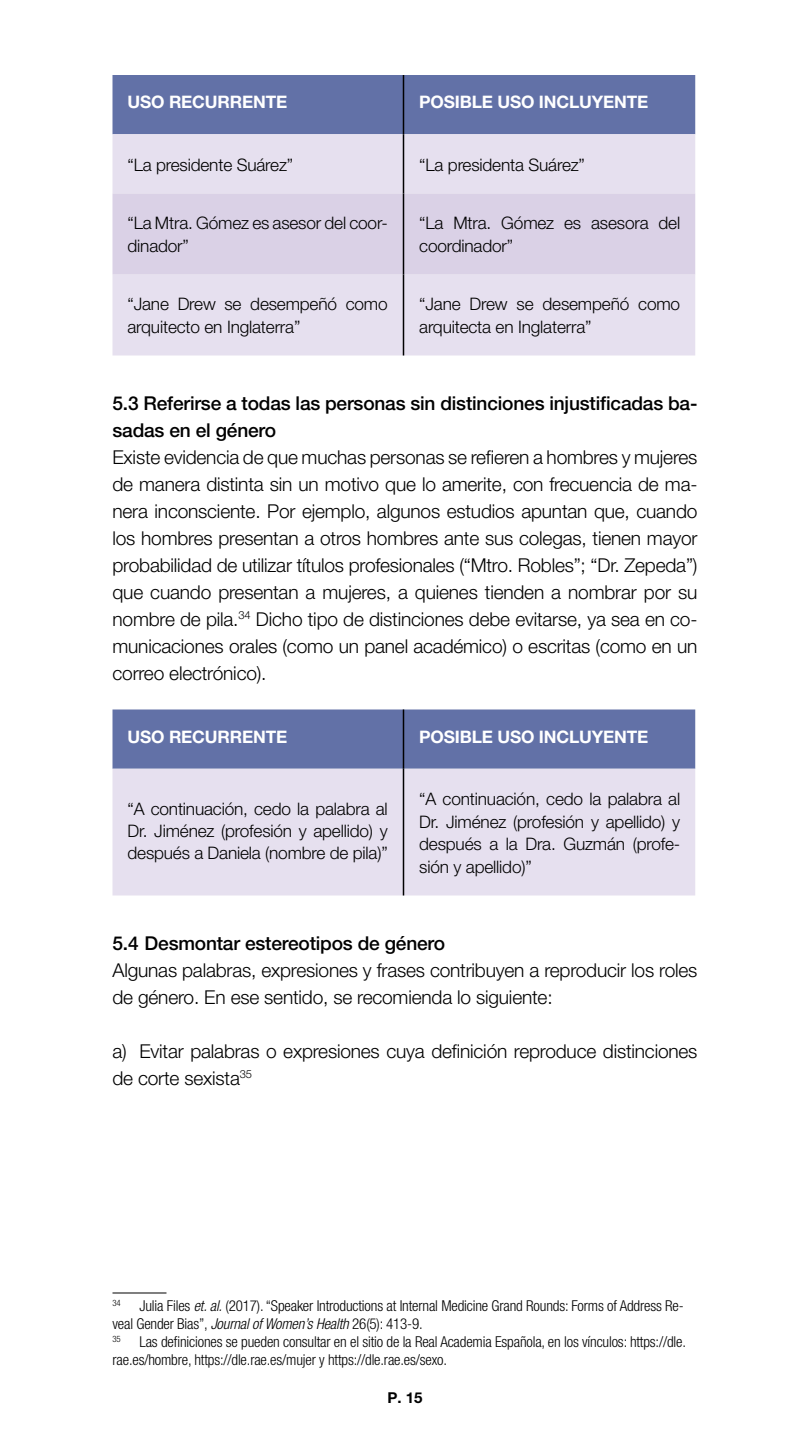
<style>
.page{position:relative;width:810px;height:1440px;background:#fff}
.page>*{position:absolute;margin:0;border:0;box-sizing:border-box;transform-origin:0 0}
.t1{font:300 19.12px/27px "Helvetica Neue LT Pro";letter-spacing:-.01em;color:#000}
.t2{font:500 19.12px/27px "Helvetica Neue LT Pro";letter-spacing:-.01em;color:#000}
.t3{font:300 17.25px/22.5px "Helvetica Neue LT Pro";letter-spacing:-.01em;color:#000}
.t4{font:700 17.25px "Helvetica Neue LT Pro";letter-spacing:-.01em;color:#fff}
.t5{font:300 condensed 15px/18px "Helvetica Neue LT Pro";letter-spacing:-.01em;color:#000}
.t6{font:700 15px "Helvetica Neue LT Pro";color:#000}
.s1{font-style:italic}
</style>
<div class="page">
<div style="left:112px;top:75px;width:583px;height:59px;background:#6271a7"></div>
<div style="left:112px;top:134px;width:583px;height:222px;background:#e6e0ef"></div>
<div style="left:112px;top:194px;width:583px;height:80px;background:#dad1e6"></div>
<hr style="left:403px;top:75px;width:1px;height:59px;background:#000">
<hr style="left:403px;top:134px;width:1px;height:60px;background:#000">
<hr style="left:403px;top:194px;width:1px;height:80px;background:#000">
<hr style="left:403px;top:274px;width:1px;height:82px;background:#000">
<div style="left:112px;top:710px;width:583px;height:59px;background:#6271a7"></div>
<div style="left:112px;top:769px;width:583px;height:127px;background:#e6e0ef"></div>
<hr style="left:403px;top:710px;width:1px;height:59px;background:#000">
<hr style="left:403px;top:769px;width:1px;height:127px;background:#000">
<hr style="left:112px;top:1293px;width:54px;height:1px;background:#000">
<p class="t4" style="left:128px;top:91px;width:161px">USO RECURRENTE</p>
<p class="t4" style="left:419px;top:91px;width:230px">POSIBLE USO INCLUYENTE</p>
<p class="t3" style="left:128px;top:153px;width:167px">“La presidente Suárez”</p>
<p class="t3" style="left:419px;top:153px;width:167px">“La presidenta Suárez”</p>
<p class="t3" style="left:128px;top:212px;width:262px">“La Mtra. Gómez es asesor del coor&shy;dinador”</p>
<p class="t3" style="left:419px;top:212px;width:263px">“La Mtra. Gómez es asesora del coordinador”</p>
<p class="t3" style="left:128px;top:293px;width:262px">“Jane Drew se desempeñó como arquitecto en Inglaterra”</p>
<p class="t3" style="left:419px;top:293px;width:262px">“Jane Drew se desempeñó como arquitecta en Inglaterra”</p>
<p class="t2" style="left:112px;top:389px;width:587px">5.3 Referirse a todas las personas sin distinciones injustificadas ba&shy;sadas en el género</p>
<p class="t1" style="left:112px;top:443px;width:587px;text-align:justify">Existe evidencia de que muchas personas se refieren a hombres y mujeres de manera distinta sin un motivo que lo amerite, con frecuencia de ma&shy;nera inconsciente. Por ejemplo, algunos estudios apuntan que, cuando los hombres presentan a otros hombres ante sus colegas, tienen mayor probabilidad de utilizar títulos profesionales (“Mtro. Robles”; “Dr. Zepeda”) que cuando presentan a mujeres, a quienes tienden a nombrar por su nombre de pila.<sup>34</sup> Dicho tipo de distinciones debe evitarse, ya sea en co&shy;municaciones orales (como un panel académico) o escritas (como en un correo electrónico).</p>
<p class="t4" style="left:128px;top:726px;width:161px">USO RECURRENTE</p>
<p class="t4" style="left:419px;top:726px;width:230px">POSIBLE USO INCLUYENTE</p>
<p class="t3" style="left:128px;top:797px;width:262px;text-align:justify">“A continuación, cedo la palabra al Dr. Jiménez (profesión y apellido) y después a Daniela (nombre de pila)”</p>
<p class="t3" style="left:419px;top:788px;width:263px;text-align:justify">“A continuación, cedo la palabra al Dr. Jiménez (profesión y apellido) y después a la Dra. Guzmán (profe&shy;sión y apellido)”</p>
<p class="t2" style="left:112px;top:929px;width:334px">5.4 Desmontar estereotipos de género</p>
<p class="t1" style="left:112px;top:956px;width:586px">Algunas palabras, expresiones y frases contribuyen a reproducir los roles de género. En ese sentido, se recomienda lo siguiente:</p>
<p class="t1" style="left:112px;top:1037px;width:587px">a) Evitar palabras o expresiones cuya definición reproduce distinciones de corte sexista<sup>35</sup></p>
<p class="t5" style="left:112px;top:1297px;width:575px"><sup>34</sup> Julia Files <span class="s1">et. al.</span> (2017). “Speaker Introductions at Internal Medicine Grand Rounds: Forms of Address Re&shy;veal Gender Bias”, <span class="s1">Journal of Women’s Health</span> 26(5): 413-9.<br><sup>35</sup> Las definiciones se pueden consultar en el sitio de la Real Academia Española, en los vínculos: https://dle. rae.es/hombre, https://dle.rae.es/mujer y https://dle.rae.es/sexo.</p>
<p class="t6" style="left:387px;top:1389px;width:37px">P. 15</p>
</div>
